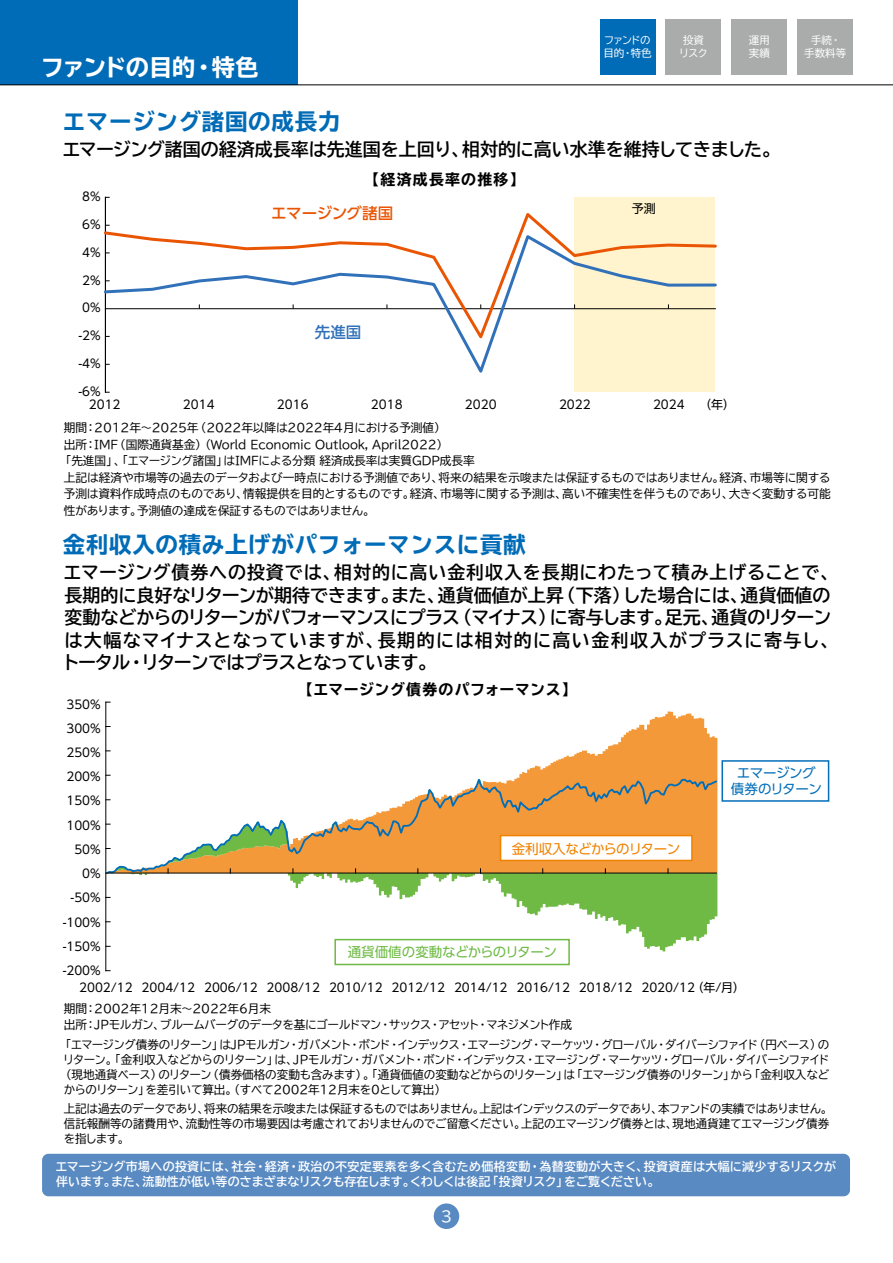
<style>
.page{position:relative;width:893px;height:1263px;background:#fff}
.page>*{position:absolute;margin:0;border:0;box-sizing:border-box;transform-origin:0 0}
.t1{font:700 expanded 23.25px "TBUD Go Std";letter-spacing:-.03em;color:#fff}
.t2{font:700 expanded 22.5px "TBUD Go Std";letter-spacing:.03em;color:#006bb6}
.t3{font:700 18px/22.5px "TBUD Go Std";color:#000}
.t4{font:500 15.45px "UD Shin Go Pro";letter-spacing:-.02em;color:#ea5504}
.t5{font:500 15.45px "UD Shin Go Pro";color:#3071b9}
.t6{font:700 expanded 14.85px "TBUD Go Std";letter-spacing:.035em;color:#000}
.t7{font:700 expanded 14.85px "TBUD Go Std";letter-spacing:.085em;color:#000}
.t8{font:14.85px "TBUD Go Std";color:#fff}
.t9{font:13.5px "UD Shin Go Pro";letter-spacing:-.025em;color:#6eba44}
.t10{font:13.5px/16.5px "UD Shin Go Pro";letter-spacing:-.035em;color:#036eb8;text-align:center}
.t11{font:13.5px "UD Shin Go Pro";letter-spacing:-.04em;color:#f08300}
.t12{font:12px/24.3px "UD Shin Go Pro";color:#000;text-align:right}
.t13{font:700 12px/15px "TBUD Go Std";letter-spacing:.015em;color:#fff}
.t14{font:11.7px/15px "TBUD Go Std";letter-spacing:-.02em;color:#000}
.t15{font:11.7px "TBUD Go Std";letter-spacing:-.065em;color:#000}
.t16{font:11.7px "TBUD Go Std";letter-spacing:-.055em;color:#000}
.t17{font:10.5px/13.5px "TBUD Go Std";letter-spacing:-.03em;color:#fff;text-align:center}
.t18{font:10.5px/13.5px "TBUD Go Std";letter-spacing:-.095em;color:#fff}
</style>
<div class="page">
<svg style="left:108px;top:711px;width:609px;height:63px"></svg>
<svg style="left:108px;top:875px;width:609px;height:76px"></svg>
<svg style="left:106px;top:774px;width:612px;height:101px"></svg>
<div style="left:574px;top:197px;width:141px;height:195px;background:#fff4cd"></div>
<div style="left:0;top:0;width:297px;height:85px;background:#006bb6"></div>
<hr style="left:0;top:84px;width:893px;height:1px;background:#000">
<div style="left:600px;top:19px;width:55px;height:56px;background:#006bb6"></div>
<div style="left:666px;top:19px;width:55px;height:56px;background:#aaabab"></div>
<div style="left:732px;top:19px;width:55px;height:56px;background:#aaabab"></div>
<div style="left:798px;top:19px;width:55px;height:56px;background:#aaabab"></div>
<div style="left:42px;top:1154px;width:808px;height:42px;background:#598ac2;border-radius:6px"></div>
<div style="left:434px;top:1203px;width:25px;height:26px;background:#598ac2;border-radius:50%"></div>
<div style="left:335px;top:940px;width:234px;height:24px;background:#fff"></div>
<div style="left:334px;top:939px;width:236px;height:26px;border:2px solid #6eba44"></div>
<div style="left:721px;top:760px;width:108px;height:42px;border:2px solid #036eb8"></div>
<hr style="left:105px;top:197px;width:1px;height:195px;background:#000">
<hr style="left:105px;top:702px;width:1px;height:269px;background:#000">
<hr style="left:106px;top:873px;width:610px;height:1px;background:#000">
<div style="left:501px;top:835px;width:191px;height:25px;background:#fff"></div>
<div style="left:500px;top:835px;width:193px;height:26px;border:2px solid #f08300"></div>
<svg style="left:104px;top:209px;width:613px;height:135px"></svg>
<h1 class="t1" style="left:41px;top:54px;width:219px">ファンドの目的・特色</h1>
<h2 class="t2" style="left:63px;top:109px;width:279px">エマージング諸国の成長力</h2>
<p class="t18" style="left:603px;top:33px;width:50px">ファンドの目的・特色</p>
<p class="t17" style="left:679px;top:33px;width:31px">投資リスク</p>
<p class="t17" style="left:749px;top:33px;width:22px;text-align:left">運用実績</p>
<p class="t17" style="left:804px;top:33px;width:43px">手続・手数料等</p>
<h3 class="t3" style="left:62px;top:138px;width:719px">エマージング諸国の経済成長率は先進国を上回り、相対的に高い水準を維持してきました。</h3>
<p class="t12" style="left:82px;top:184px;width:20px">8%</p>
<p class="t12" style="left:82px;top:212px;width:20px">6%</p>
<p class="t12" style="left:82px;top:240px;width:20px">4%</p>
<p class="t12" style="left:82px;top:267px;width:20px">2%</p>
<p class="t12" style="left:82px;top:295px;width:20px">0%</p>
<p class="t12" style="left:79px;top:323px;width:24px">-2%</p>
<p class="t12" style="left:79px;top:351px;width:24px">-4%</p>
<p class="t12" style="left:79px;top:379px;width:24px">-6%</p>
<p class="t7" style="left:364px;top:171px;width:162px">【経済成長率の推移】</p>
<h3 class="t4" style="left:271px;top:201px;width:124px">エマージング諸国</h3>
<h3 class="t5" style="left:315px;top:319px;width:48px">先進国</h3>
<p class="t12" style="left:632px;top:196px;width:25px">予測</p>
<p class="t12" style="left:89px;top:392px;width:33px">2012</p>
<p class="t12" style="left:183px;top:392px;width:33px">2014</p>
<p class="t12" style="left:277px;top:392px;width:33px">2016</p>
<p class="t12" style="left:371px;top:392px;width:33px">2018</p>
<p class="t12" style="left:465px;top:392px;width:33px">2020</p>
<p class="t12" style="left:559px;top:392px;width:33px">2022</p>
<p class="t12" style="left:653px;top:392px;width:33px">2024</p>
<p class="t12" style="left:699px;top:392px;width:37px">（年）</p>
<p class="t14" style="left:64px;top:420px;width:384px">期間：2012年～2025年（2022年以降は2022年4月における予測値）</p>
<p class="t14" style="left:64px;top:437px;width:386px">出所：IMF（国際通貨基金）（World Economic Outlook, April2022）</p>
<p class="t14" style="left:60px;top:453px;width:416px">「先進国」、「エマージング諸国」はIMFによる分類 経済成長率は実質GDP成長率</p>
<p class="t14" style="left:64px;top:470px;width:768px">上記は経済や市場等の過去のデータおよび一時点における予測値であり、将来の結果を示唆または保証するものではありません。経済、市場等に関する</p>
<p class="t14" style="left:64px;top:486px;width:768px">予測は資料作成時点のものであり、情報提供を目的とするものです。経済、市場等に関する予測は、高い不確実性を伴うものであり、大きく変動する可能</p>
<p class="t14" style="left:64px;top:503px;width:313px">性があります。予測値の達成を保証するものではありません。</p>
<h2 class="t2" style="left:63px;top:532px;width:464px">金利収入の積み上げがパフォーマンスに貢献</h2>
<h3 class="t3" style="left:62px;top:562px;width:777px">エマージング債券への投資では、相対的に高い金利収入を長期にわたって積み上げることで、長期的に良好なリターンが期待できます。また、通貨価値が上昇（下落）した場合には、通貨価値の変動などからのリターンがパフォーマンスにプラス（マイナス）に寄与します。足元、通貨のリターンは大幅なマイナスとなっていますが、長期的には相対的に高い金利収入がプラスに寄与し、トータル・リターンではプラスとなっています。</h3>
<p class="t6" style="left:298px;top:681px;width:280px">【エマージング債券のパフォーマンス】</p>
<p class="t12" style="left:63px;top:691px;width:40px">350%<br>300％<br>250％<br>200%<br>150%<br>100％<br>50%<br>0% -50% -100% -150% -200%</p>
<p class="t12" style="left:79px;top:974px;width:667px">2002/12 2004/12 2006/12 2008/12 2010/12 2012/12 2014/12 2016/12 2018/12 2020/12（年/月）</p>
<p class="t10" style="left:731px;top:764px;width:92px">エマージング債券のリターン</p>
<p class="t11" style="left:512px;top:838px;width:170px">金利収入などからのリターン</p>
<p class="t9" style="left:348px;top:941px;width:211px">通貨価値の変動などからのリターン</p>
<p class="t14" style="left:64px;top:1000px;width:510px;line-height:16.5px">期間：2002年12月末～2022年6月末<br>出所：JPモルガン、ブルームバーグのデータを基にゴールドマン・サックス・アセット・マネジメント作成</p>
<p class="t15" style="left:60px;top:1035px;width:771px">「エマージング債券のリターン」はJPモルガン・ガバメント・ボンド・インデックス・エマージング・マーケッツ・グローバル・ダイバーシファイド（円ベース）の</p>
<p class="t16" style="left:63px;top:1050px;width:768px">リターン。「金利収入などからのリターン」は、JPモルガン・ガバメント・ボンド・インデックス・エマージング・マーケッツ・グローバル・ダイバーシファイド</p>
<p class="t14" style="left:60px;top:1067px;width:771px">（現地通貨ベース）のリターン（債券価格の変動も含みます）。「通貨価値の変動などからのリターン」は「エマージング債券のリターン」から「金利収入など</p>
<p class="t14" style="left:64px;top:1082px;width:384px">からのリターン」を差引いて算出。（すべて2002年12月末を0として算出）</p>
<p class="t14" style="left:64px;top:1101px;width:770px">上記は過去のデータであり、将来の結果を示唆または保証するものではありません。上記はインデックスのデータであり、本ファンドの実績ではありません。信託報酬等の諸費用や、流動性等の市場要因は考慮されておりませんのでご留意ください。上記のエマージング債券とは、現地通貨建てエマージング債券を指します。</p>
<p class="t13" style="left:55px;top:1159px;width:782px">エマージング市場への投資には、社会・経済・政治の不安定要素を多く含むため価格変動・為替変動が大きく、投資資産は大幅に減少するリスクが伴います。また、流動性が低い等のさまざまなリスクも存在します。くわしくは後記「投資リスク」をご覧ください。</p>
<p class="t8" style="left:441px;top:1204px;width:13px">3</p>
</div>
